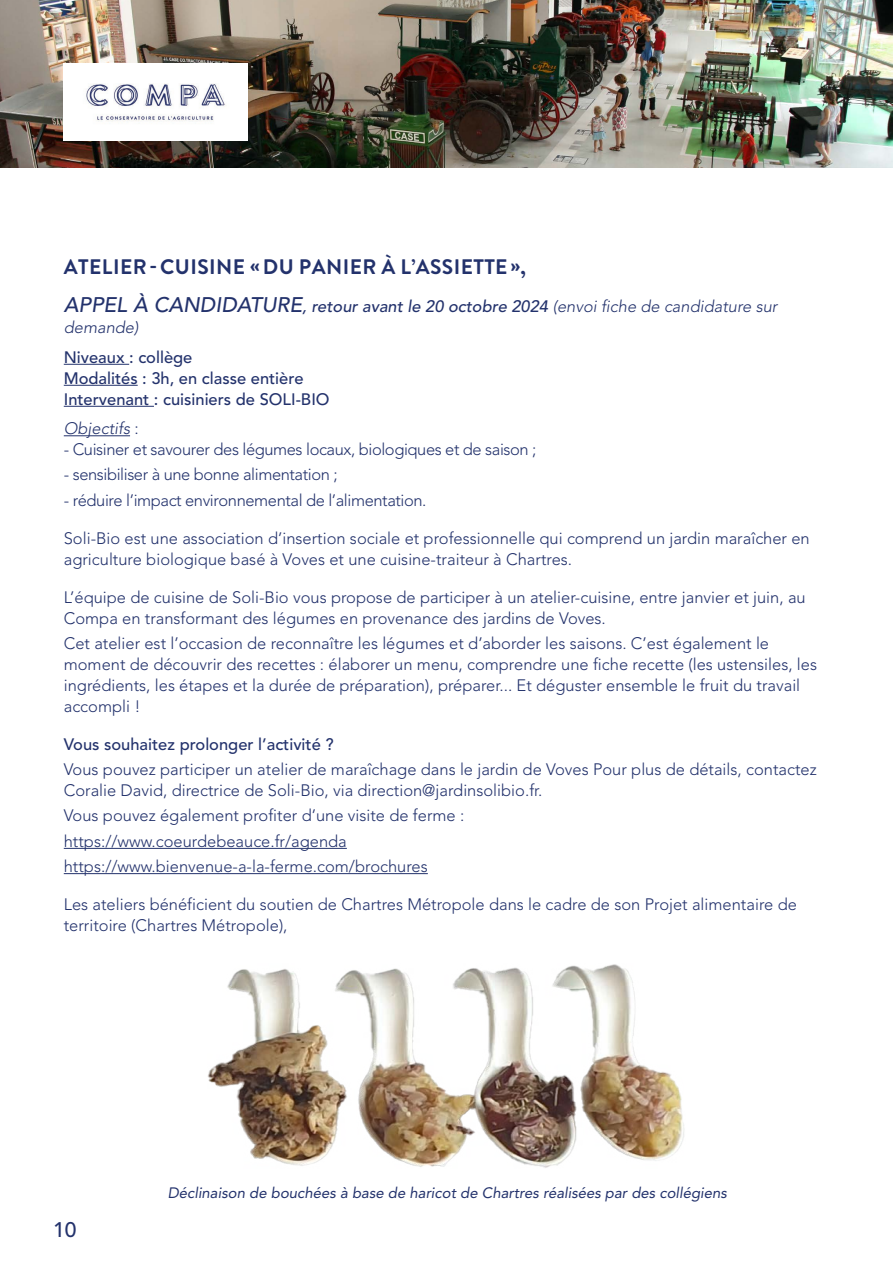
<style>
.page{position:relative;width:893px;height:1263px;background:#fff}
.page>*{position:absolute;margin:0;border:0;box-sizing:border-box;transform-origin:0 0}
.ss-titre{font:700 21px "Brandon Grotesque";letter-spacing:.02em;color:#23326c}
.t1{font:500 21px "Avenir LT Std";color:#23326c}
.Texte{font:300 16.5px/21px "Avenir LT Std";color:#23326c}
.Texte-2{font:300 16.5px "Avenir LT Std";letter-spacing:-.025em;color:#23326c}
.Texte-3{font:italic 300 16.5px/21px "Avenir LT Std";color:#23326c}
.ss-titre-2{font:500 16.5px "Avenir LT Std";color:#23326c}
.Texte-4{font:500 16.5px "Avenir LT Std";color:#23326c}
.ss-titre-3{font:italic 300 16.5px "Avenir LT Std";color:#23326c}
.t2{font:italic 15px "Avenir LT Std";color:#23326c}
.s1{font-weight:500;font-size:21px}
.s2{font-weight:500}
.s3{font-style:normal}
</style>
<div class="page">
<img style="left:0;top:0;width:893px;height:167px">
<img style="left:64px;top:64px;width:184px;height:77px">
<hr style="left:64px;top:364px;width:65px;height:1px;background:#23326c">
<hr style="left:64px;top:385px;width:74px;height:1px;background:#23326c">
<hr style="left:64px;top:406px;width:90px;height:1px;background:#23326c">
<hr style="left:64px;top:435px;width:66px;height:1px;background:#23326c">
<hr style="left:64px;top:848px;width:283px;height:1px;background:#23326c">
<hr style="left:64px;top:873px;width:364px;height:1px;background:#23326c">
<img style="left:208px;top:964px;width:476px;height:204px">
<p class="ss-titre" style="left:64px;top:252px;width:463px">ATELIER-CUISINE «DU PANIER À L’ASSIETTE»,</p>
<p class="Texte-3" style="left:64px;top:296px;width:715px"><span class="s1">APPEL À CANDIDATURE</span><span class="s2">, retour avant le 20 octobre 2024</span> (envoi fiche de candidature sur demande)</p>
<p class="ss-titre-2" style="left:64px;top:347px;width:130px">Niveaux : collège</p>
<p class="ss-titre-2" style="left:64px;top:368px;width:241px">Modalités : 3h, en classe entière</p>
<p class="ss-titre-2" style="left:64px;top:389px;width:267px">Intervenant : cuisiniers de SOLI-BIO</p>
<p class="ss-titre-3" style="left:64px;top:419px;width:76px">Objectifs <span class="s3">:</span></p>
<p class="Texte-2" style="left:64px;top:440px;width:474px">- Cuisiner et savourer des légumes locaux, biologiques et de saison ;</p>
<p class="Texte-2" style="left:64px;top:465px;width:275px">- sensibiliser à une bonne alimentation ;</p>
<p class="Texte-2" style="left:64px;top:490px;width:364px">- réduire l’impact environnemental de l’alimentation.</p>
<p class="Texte" style="left:64px;top:527px;width:747px">Soli-Bio est une association d’insertion sociale et professionnelle qui comprend un jardin maraîcher en agriculture biologique basé à Voves et une cuisine-traiteur à Chartres.</p>
<p class="Texte" style="left:64px;top:586px;width:743px">L’équipe de cuisine de Soli-Bio vous propose de participer à un atelier-cuisine, entre janvier et juin, au<br>Compa en transformant des légumes en provenance des jardins de Voves.</p>
<p class="Texte" style="left:64px;top:633px;width:755px">Cet atelier est l’occasion de reconnaître les légumes et d’aborder les saisons. C’est également le moment de découvrir des recettes : élaborer un menu, comprendre une fiche recette (les ustensiles, les ingrédients, les étapes et la durée de préparation), préparer... Et déguster ensemble le fruit du travail accompli !</p>
<p class="Texte-4" style="left:64px;top:735px;width:271px">Vous souhaitez prolonger l’activité ?</p>
<p class="Texte" style="left:64px;top:759px;width:754px">Vous pouvez participer un atelier de maraîchage dans le jardin de Voves Pour plus de détails, contactez<br>Coralie David, directrice de Soli-Bio, via direction@jardinsolibio.fr.</p>
<p class="Texte" style="left:64px;top:805px;width:402px">Vous pouvez également profiter d’une visite de ferme :</p>
<p class="Texte" style="left:64px;top:830px;width:285px">https://www.coeurdebeauce.fr/agenda</p>
<p class="Texte" style="left:64px;top:856px;width:366px">https://www.bienvenue-a-la-ferme.com/brochures</p>
<p class="Texte" style="left:64px;top:894px;width:735px">Les ateliers bénéficient du soutien de Chartres Métropole dans le cadre de son Projet alimentaire de territoire (Chartres Métropole),</p>
<p class="t1" style="left:53px;top:1217px;width:25px">10</p>
<p class="t2" style="left:168px;top:1184px;width:561px">Déclinaison de bouchées à base de haricot de Chartres réalisées par des collégiens</p>
</div>
